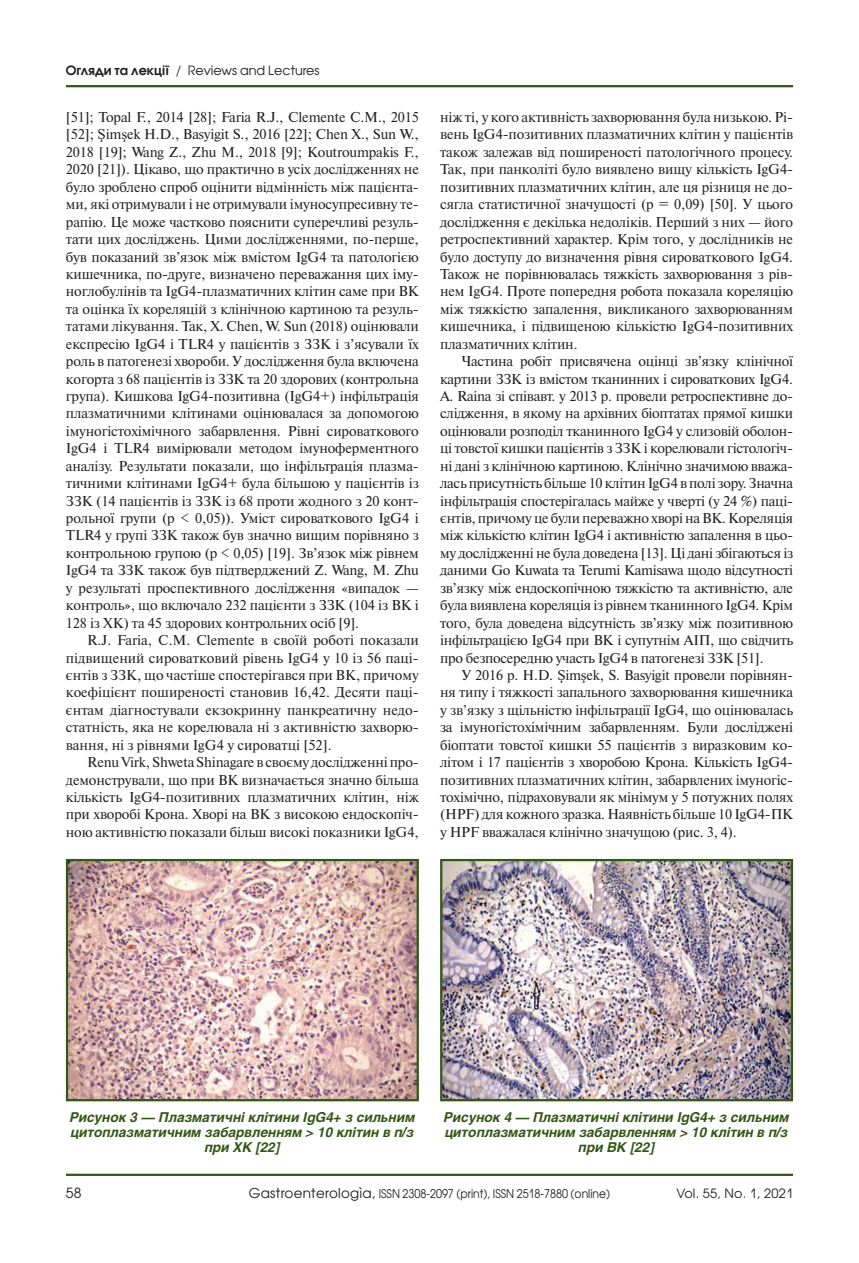
<style>
.page{position:relative;width:859px;height:1263px;background:#fff}
.page>*{position:absolute;margin:0;border:0;box-sizing:border-box;transform-origin:0 0}
.Текст{font:14.25px/17.4px "Newton C";letter-spacing:-.01em;color:#231f20;text-align:justify}
.t1{font:13.95px "Avant Garde Gothic C";color:#231f20}
.Подпись{font:italic 700 13.5px/15px "Helios";color:#335717;text-align:center}
.t2{font:12.75px "Avant Garde Gothic C";color:#231f20}
.t3{font:12.75px "Avant Garde Gothic C";letter-spacing:.02em;color:#231f20}
.t4{font:12px "Avant Garde Gothic C";color:#231f20;scale:.9 1}
.s1{font-weight:700}
.s2{font-family:"Times New Roman";font-size:15px}
.s3{font-size:13.5px}
.s4{font-family:"Century Gothic";font-size:13.8px}
.s5{font-size:13.95px}
</style>
<div class="page">
<hr style="left:66px;top:85px;width:727px;height:2px;background:#335717">
<hr style="left:66px;top:1174px;width:727px;height:2px;background:#335717">
<img style="left:443px;top:862px;width:347px;height:236px">
<div style="left:440px;top:859px;width:353px;height:242px;border:2px solid #335717"></div>
<img style="left:69px;top:862px;width:347px;height:236px">
<div style="left:66px;top:859px;width:353px;height:242px;border:2px solid #335717"></div>
<p class="t2" style="left:66px;top:63px;width:255px"><span class="s1">Огляди та лекції</span> / Reviews and Lectures</p>
<p class="Текст" style="left:66px;top:109px;width:354px;text-align:left">[51]; Topal F., 2014 [28]; Faria R.J., Clemente C.M., 2015 [52]; <span class="s2">Ş</span>im<span class="s2">ş</span>ek H.D., Basyigit S., 2016 [22]; Chen X., Sun W., 2018 [19]; Wang Z., Zhu M., 2018 [9]; Koutroumpakis F., 2020 [21]). Цікаво, що практично в усіх дослідженнях не було зроблено спроб оцінити відмінність між пацієнта&shy;ми, які отримували і не отримували імуносупресивну те&shy;рапію. Це може частково пояснити суперечливі резуль&shy;тати цих досліджень. Цими дослідженнями, по-перше, був показаний зв’язок між вмістом IgG4 та патологією кишечника, по-друге, визначено переважання цих іму&shy;ноглобулінів та IgG4-плазматичних клітин саме при ВК та оцінка їх кореляцій з клінічною картиною та резуль&shy;татами лікування. Так, X. Chen, W. Sun (2018) оцінювали експресію IgG4 і TLR4 у пацієнтів з ЗЗК і з’ясували їх роль в патогенезі хвороби. У дослідження була включена когорта з 68 пацієнтів із ЗЗК та 20 здорових (контрольна група). Кишкова IgG4-позитивна (IgG4+) інфільтрація плазматичними клітинами оцінювалася за допомогою імуногістохімічного забарвлення. Рівні сироваткового IgG4 і TLR4 вимірювали методом імуноферментного аналізу. Результати показали, що інфільтрація плазма&shy;тичними клітинами IgG4+ була більшою у пацієнтів із ЗЗК (14 пацієнтів із ЗЗК із 68 проти жодного з 20 конт&shy;рольної групи (р &lt; 0,05)). Уміст сироваткового IgG4 і TLR4 у групі ЗЗК також був значно вищим порівняно з контрольною групою (р &lt; 0,05) [19]. Зв’язок між рівнем IgG4 та ЗЗК також був підтверджений Z. Wang, М. Zhu у результаті проспективного дослідження «випадок — контроль», що включало 232 пацієнти з ЗЗК (104 із ВК і 128 із ХК) та 45 здорових контрольних осіб [9].</p>
<p class="Текст" style="left:66px;top:632px;width:354px;text-indent:21px">R.J. Faria, C.M. Clemente в своїй роботі показали підвищений сироватковий рівень IgG4 у 10 із 56 паці&shy;єнтів з ЗЗК, що частіше спостерігався при ВК, причому коефіцієнт поширеності становив 16,42. Десяти паці&shy;єнтам діагностували екзокринну панкреатичну недо&shy;статність, яка не корелювала ні з активністю захворю&shy;вання, ні з рівнями IgG4 у сироватці [52].</p>
<p class="Текст" style="left:66px;top:754px;width:354px;text-indent:21px">Renu Virk, Shweta Shinagare в своєму дослідженні про&shy;демонстрували, що при ВК визначається значно більша кількість IgG4-позитивних плазматичних клітин, ніж при хворобі Крона. Хворі на ВК з високою ендоскопіч&shy;ною активністю показали більш високі показники IgG4,</p>
<p class="Текст" style="left:440px;top:109px;width:354px">ніж ті, у кого активність захворювання була низькою. Рі&shy;вень IgG4-позитивних плазматичних клітин у пацієнтів також залежав від поширеності патологічного процесу.<br>Так, при панколіті було виявлено вищу кількість IgG4- позитивних плазматичних клітин, але ця різниця не до&shy;сягла статистичної значущості (р = 0,09) [50]. У цього дослідження є декілька недоліків. Перший з них — його ретроспективний характер. Крім того, у дослідників не було доступу до визначення рівня сироваткового IgG4.<br>Також не порівнювалась тяжкість захворювання з рів&shy;нем IgG4. Проте попередня робота показала кореляцію між тяжкістю запалення, викликаного захворюванням кишечника, і підвищеною кількістю IgG4-позитивних плазматичних клітин.</p>
<p class="Текст" style="left:440px;top:353px;width:354px;text-indent:21px">Частина робіт присвячена оцінці зв’язку клінічної картини ЗЗК із вмістом тканинних і сироваткових IgG4.<br>А. Raina зі співавт. у 2013 р. провели ретроспективне до&shy;слідження, в якому на архівних біоптатах прямої кишки оцінювали розподіл тканинного IgG4 у слизовій оболон&shy;ці товстої кишки пацієнтів з ЗЗК і корелювали гістологіч&shy;ні дані з клінічною картиною. Клінічно значимою вважа&shy;лась присутність більше 10 клітин IgG4 в полі зору. Значна інфільтрація спостерігалась майже у чверті (у 24 %) паці&shy;єнтів, причому це були переважно хворі на ВК. Кореляція між кількістю клітин IgG4 і активністю запалення в цьо&shy;му дослідженні не була доведена [13]. Ці дані збігаються із даними Go Kuwata та Terumi Kamisawa щодо відсутності зв’язку між ендоскопічною тяжкістю та активністю, але була виявлена кореляція із рівнем тканинного IgG4. Крім того, була доведена відсутність зв’язку між позитивною інфільтрацією IgG4 при ВК і супутнім АІП, що свідчить про безпосередню участь IgG4 в патогенезі ЗЗК [51].</p>
<p class="Текст" style="left:440px;top:666px;width:354px;text-indent:21px">У 2016 р. H.D. <span class="s2">Ş</span>im<span class="s2">ş</span>ek, S. Basyigit провели порівнян&shy;ня типу і тяжкості запального захворювання кишечника у зв’язку з щільністю інфільтрації IgG4, що оцінювалась за імуногістохімічним забарвленням. Були досліджені біоптати товстої кишки 55 пацієнтів з виразковим ко&shy;літом і 17 пацієнтів з хворобою Крона. Кількість IgG4- позитивних плазматичних клітин, забарвлених імуногіс&shy;тохімічно, підраховували як мінімум у 5 потужних полях (HPF) для кожного зразка. Наявність більше 10 IgG4-ПК у HPF вважалася клінічно значущою (рис. 3, 4).</p>
<p class="Подпись" style="left:70px;top:1110px;width:347px">Рисунок 3 — Плазматичні клітини IgG4+ з сильним цитоплазматичним забарвленням &gt; 10 клітин в п/з при ХК [22]</p>
<p class="Подпись" style="left:444px;top:1110px;width:347px">Рисунок 4 — Плазматичні клітини IgG4+ з сильним цитоплазматичним забарвленням &gt; 10 клітин в п/з при ВК [22]</p>
<p class="t1" style="left:66px;top:1185px;width:17px">58</p>
<p class="t4" style="left:249px;top:1186px;width:403px"><span class="s3">Gastroenterolog</span><span class="s4">ì</span><span class="s3">a</span><span class="s5">,</span> ISSN 2308-2097 (print), ISSN 2518-7880 (online)</p>
<p class="t3" style="left:676px;top:1185px;width:118px">Vol. 55, No. 1, 2021</p>
</div>
